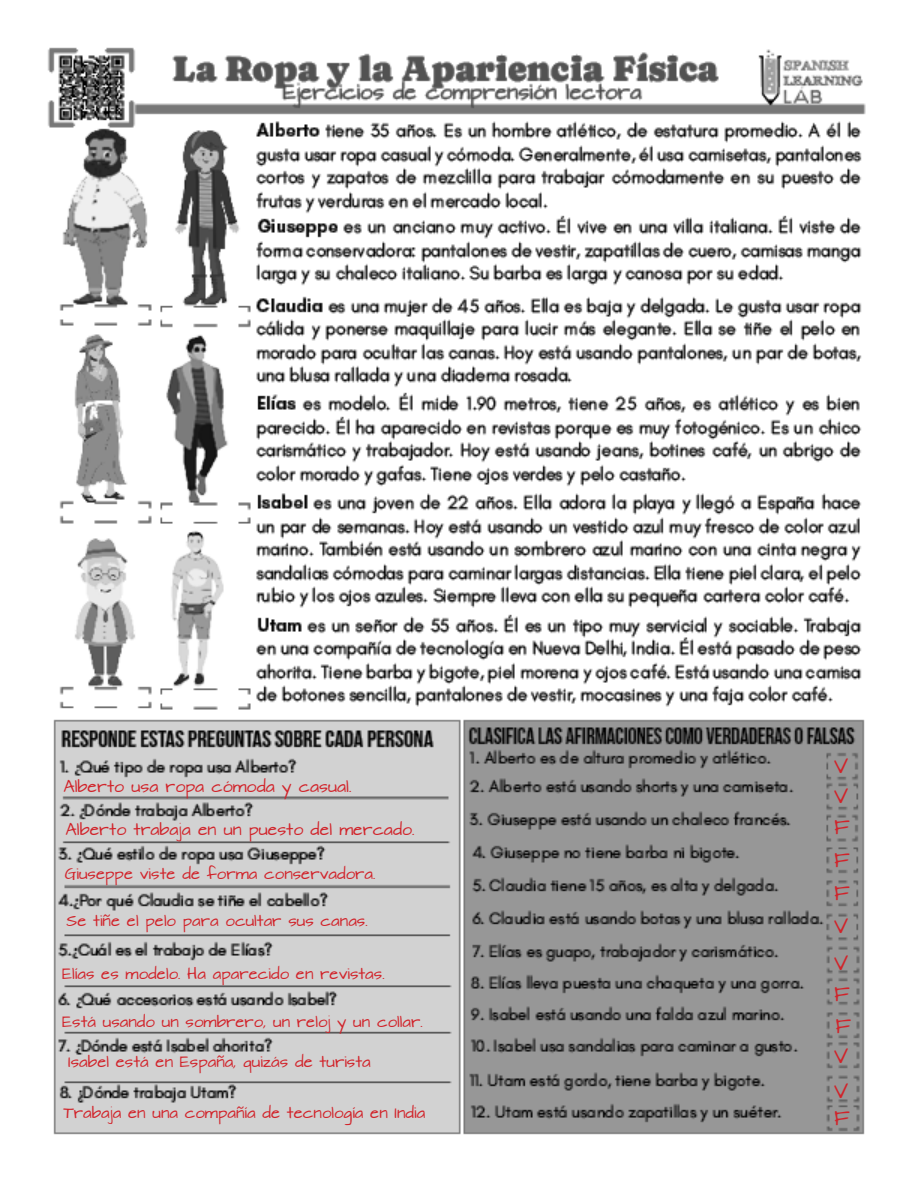
<style>
.page{position:relative;width:918px;height:1188px;background:#fff}
.page>*{position:absolute;margin:0;border:0;box-sizing:border-box;transform-origin:0 0}
.t1{font:18px "Architects Daughter";color:#d1232a}
.t2{font:14.25px "Architects Daughter";color:#d1232a}
.t3{font:13.5px "Architects Daughter";color:#d1232a}
</style>
<div class="page">
<img style="left:47px;top:47px;width:819px;height:1088px">
<p class="t2" style="left:63px;top:779px;width:290px">Alberto usa ropa cómoda y casual.</p>
<p class="t2" style="left:65px;top:822px;width:351px">Alberto trabaja en un puesto del mercado.</p>
<p class="t3" style="left:65px;top:866px;width:312px">Giuseppe viste de forma conservadora.</p>
<p class="t3" style="left:67px;top:914px;width:303px">Se tiñe el pelo para ocultar sus canas.</p>
<p class="t3" style="left:62px;top:967px;width:324px">Elías es modelo. Ha aparecido en revistas.</p>
<p class="t3" style="left:62px;top:1014px;width:362px">Está usando un sombrero, un reloj y un collar.</p>
<p class="t3" style="left:68px;top:1054px;width:304px">Isabel está en España, quizás de turista</p>
<p class="t3" style="left:63px;top:1105px;width:363px">Trabaja en una compañía de tecnología en India</p>
<p class="t1" style="left:834px;top:756px;width:16px">V</p>
<p class="t1" style="left:834px;top:787px;width:16px">V</p>
<p class="t1" style="left:834px;top:817px;width:17px">F</p>
<p class="t1" style="left:834px;top:850px;width:17px">F</p>
<p class="t1" style="left:834px;top:883px;width:17px">F</p>
<p class="t1" style="left:834px;top:916px;width:16px">V</p>
<p class="t1" style="left:834px;top:953px;width:16px">V</p>
<p class="t1" style="left:834px;top:985px;width:17px">F</p>
<p class="t1" style="left:836px;top:1016px;width:17px">F</p>
<p class="t1" style="left:834px;top:1046px;width:16px">V</p>
<p class="t1" style="left:834px;top:1081px;width:16px">V</p>
<p class="t1" style="left:834px;top:1108px;width:17px">F</p>
</div>
